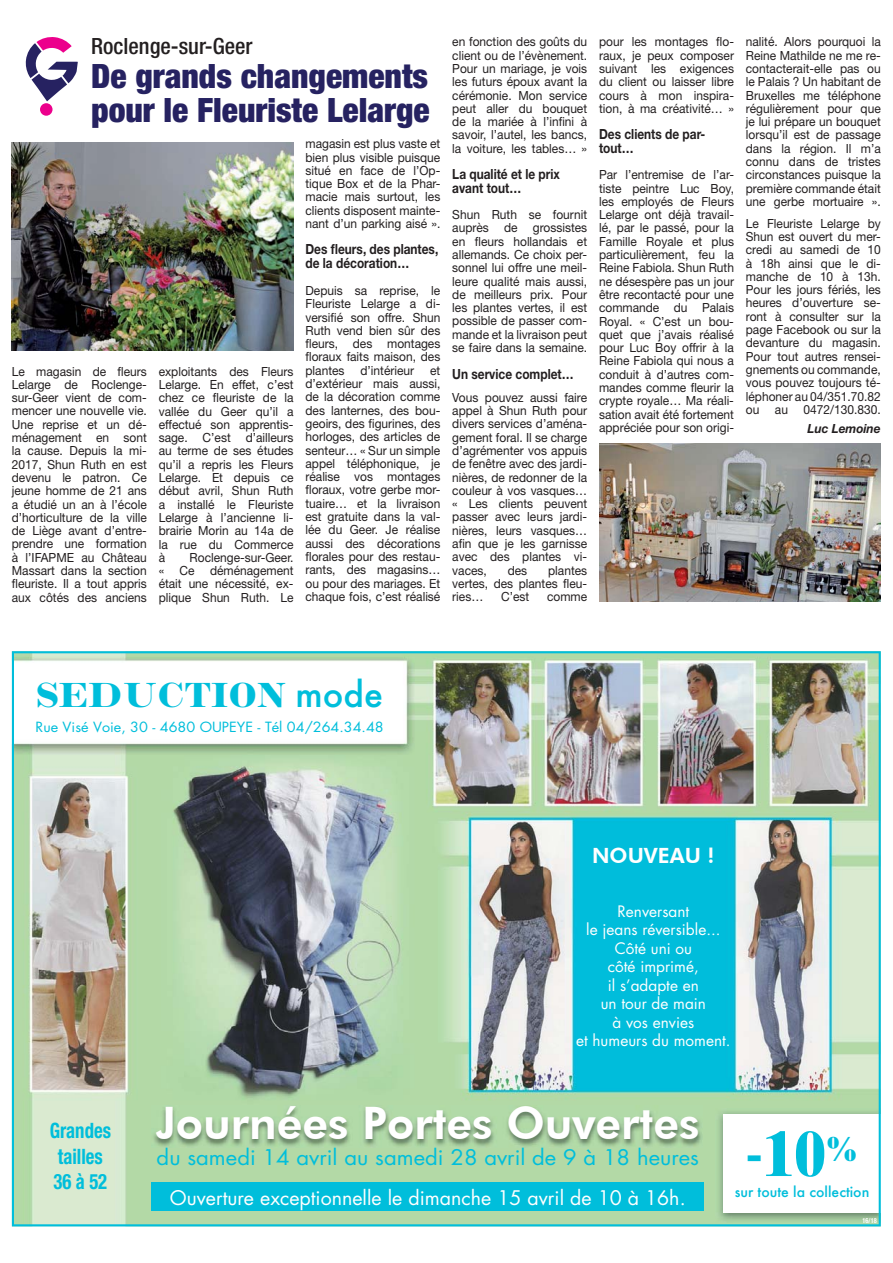
<style>
.page{position:relative;width:893px;height:1263px;background:#fff}
.page>*{position:absolute;margin:0;border:0;box-sizing:border-box;transform-origin:0 0}
.t1{font:700 63px "Inflex";color:#00bedb}
.t2{font:800 44.85px "Futura BT";color:#fff}
.t3{font:700 34.5px "Inflex";color:#00bedb}
.t4{font:900 condensed 33.6px/33.6px "Helvetica Neue";color:#262261}
.t5{font:500 condensed 22.35px "Helvetica Neue";color:#231f20}
.t6{font:700 condensed 21.15px/25.5px "Helvetica Neue";color:#00bedb;scale:.88 1}
.t7{font:21px "Futura";color:#00bedb;scale:1.05 1}
.t8{font:800 21px "Futura BT";color:#fff}
.t9{font:19.65px "Futura";color:#fff}
.t10{font:15.45px/18.5px "Futura";color:#fff;text-align:center}
.t11{font:700 13.95px/13.4px "Helvetica Neue";color:#231f20;scale:.85 1}
.t12{font:500 13.95px "Futura";color:#00bedb}
.t13{font:13.65px "Futura";color:#00bedb;scale:1.05 1}
.t14{font:12.6px/13.4px "Helvetica Neue";color:#231f20;text-align:justify;scale:.95 1}
.t15{font:italic 700 12.6px "Helvetica Neue";color:#231f20;scale:.95 1}
.t16{font:700 condensed 7.05px "Helvetica Neue";color:#fff;scale:.9 1}
.s1{font-family:"Futura";font-weight:500}
.s2{font-size:42px}
</style>
<div class="page">
<div style="left:40px;top:103px;width:13px;height:13px;background:#ec008c;border-radius:50%"></div>
<svg style="left:25px;top:37px;width:53px;height:64px"></svg>
<img style="left:12px;top:142px;width:282px;height:209px">
<img style="left:599px;top:443px;width:282px;height:159px">
<img style="left:12px;top:651px;width:869px;height:575px">
<h3 class="t5" style="left:91px;top:39px;width:163px">Roclenge-sur-Geer</h3>
<h3 class="t4" style="left:91px;top:62px;width:340px">De grands changements pour le Fleuriste Lelarge</h3>
<p class="t14" style="left:12px;top:366px;width:143px">Le magasin de fleurs Lelarge de Roclenge&shy;sur-Geer vient de com&shy;mencer une nouvelle vie.<br>Une reprise et un dé&shy;ménagement en sont la cause. Depuis la mi-2017, Shun Ruth en est devenu le patron. Ce jeune homme de 21 ans a étudié un an à l’école d’horticulture de la ville de Liège avant d’entre&shy;prendre une formation à l’IFAPME au Château Massart dans la section fleuriste. Il a tout appris aux côtés des anciens</p>
<p class="t14" style="left:159px;top:366px;width:143px">exploitants des Fleurs Lelarge. En effet, c’est chez ce fleuriste de la vallée du Geer qu’il a effectué son apprentis&shy;sage. C’est d’ailleurs au terme de ses études qu’il a repris les Fleurs Lelarge. Et depuis ce début avril, Shun Ruth a installé le Fleuriste Lelarge à l’ancienne li&shy;brairie Morin au 14a de la rue du Commerce à</p>
<p class="t14" style="left:159px;top:552px;width:143px;text-indent:31px">Roclenge-sur-Geer. « Ce déménagement était une nécessité, ex&shy;plique Shun Ruth. Le</p>
<p class="t14" style="left:305px;top:138px;width:143px">magasin est plus vaste et bien plus visible puisque situé en face de l’Op&shy;tique Box et de la Phar&shy;macie mais surtout, les clients disposent mainte&shy;nant d’un parking aisé ».</p>
<p class="t11" style="left:305px;top:244px;width:158px;line-height:14px">Des fleurs, des plantes, de la décoration…</p>
<p class="t14" style="left:305px;top:285px;width:143px">Depuis sa reprise, le Fleuriste Lelarge a di&shy;versifié son offre. Shun Ruth vend bien sûr des fleurs, des montages floraux faits maison, des plantes</p>
<p class="t14" style="left:360px;top:365px;width:58px">d’intérieur</p>
<p class="t14" style="left:305px;top:365px;width:143px;text-indent:125px">et d’extérieur mais aussi, de la décoration comme des lanternes, des bou&shy;geoirs, des figurines, des horloges, des articles de senteur… « Sur un simple appel téléphonique, je réalise vos montages floraux, votre gerbe mor&shy;tuaire… et la livraison est gratuite dans la val&shy;lée du Geer. Je réalise aussi des décorations florales pour des restau&shy;rants, des magasins… ou pour des mariages. Et chaque fois, c’est réalisé</p>
<p class="t14" style="left:452px;top:36px;width:143px">en fonction des goûts du client ou de l’évènement.<br>Pour un mariage, je vois les futurs époux avant la cérémonie. Mon service peut aller du bouquet de la mariée à l’infini à savoir, l’autel, les bancs, la voiture, les tables… »</p>
<p class="t11" style="left:452px;top:169px;width:128px">La qualité et le prix avant tout…</p>
<p class="t14" style="left:452px;top:209px;width:143px">Shun Ruth se fournit auprès de grossistes en fleurs hollandais et allemands. Ce choix per&shy;sonnel lui offre une meil&shy;leure qualité mais aussi, de meilleurs prix. Pour les plantes vertes, il est possible de passer com&shy;mande et la livraison peut se faire dans la semaine.</p>
<p class="t11" style="left:452px;top:368px;width:144px">Un service complet…</p>
<p class="t14" style="left:452px;top:392px;width:143px">Vous pouvez aussi faire appel à Shun Ruth pour divers services d’aména&shy;gement foral. Il se charge d’agrémenter vos appuis de fenêtre avec des jardi&shy;nières, de redonner de la couleur à vos vasques… « Les clients peuvent passer avec leurs jardi&shy;nières, leurs vasques… afin que je les garnisse avec des plantes vi&shy;vaces,</p>
<p class="t14" style="left:452px;top:565px;width:143px;text-indent:96px">plantes vertes, des plantes fleu&shy;ries…</p>
<p class="t14" style="left:508px;top:565px;width:22px">des</p>
<p class="t14" style="left:501px;top:591px;width:31px">C’est</p>
<p class="t14" style="left:547px;top:591px;width:44px">comme</p>
<p class="t14" style="left:599px;top:36px;width:143px">pour les montages flo&shy;raux, je peux composer suivant les exigences du client ou laisser libre cours à mon inspira&shy;tion, à ma créativité… »</p>
<p class="t11" style="left:599px;top:129px;width:127px">Des clients de par&shy;tout…</p>
<p class="t14" style="left:599px;top:169px;width:143px">Par l’entremise de l’ar&shy;tiste peintre Luc Boy, les employés de Fleurs Lelarge ont déjà travail&shy;lé, par le passé, pour la Famille Royale et plus particulièrement, feu la Reine Fabiola. Shun Ruth ne désespère pas un jour être recontacté pour une commande du Palais Royal. « C’est un bou&shy;quet que j’avais réalisé pour Luc Boy offrir à la Reine Fabiola qui nous a conduit à d’autres com&shy;mandes comme fleurir la crypte royale… Ma réali&shy;sation avait été fortement appréciée pour son origi-</p>
<p class="t14" style="left:746px;top:36px;width:143px">nalité. Alors pourquoi la Reine Mathilde ne me re&shy;contacterait-elle pas ou le Palais ? Un habitant de Bruxelles me téléphone régulièrement pour que je lui prépare un bouquet lorsqu’il est de passage dans la région. Il m’a connu dans de tristes circonstances puisque la première commande était une gerbe mortuaire ».</p>
<p class="t14" style="left:746px;top:218px;width:143px">Le Fleuriste Lelarge by Shun est ouvert du mer&shy;credi au samedi de 10 à 18h ainsi que le di&shy;manche de 10 à 13h.<br>Pour les jours fériés, les heures d’ouverture se&shy;ront à consulter sur la page Facebook ou sur la devanture du magasin.<br>Pour tout autres rensei&shy;gnements ou commande, vous pouvez toujours té&shy;léphoner au 04/351.70.82 ou au 0472/130.830.</p>
<p class="t15" style="left:808px;top:424px;width:78px">Luc Lemoine</p>
<h3 class="t3" style="left:36px;top:683px;width:348px">SEDUCTION <span class="s1">mode</span></h3>
<p class="t13" style="left:36px;top:721px;width:333px">Rue Visé Voie, 30 - 4680 OUPEYE - Tél 04/264.34.48</p>
<h3 class="t8" style="left:592px;top:842px;width:124px">NOUVEAU !</h3>
<p class="t10" style="left:576px;top:903px;width:156px">Renversant<br>le jeans réversible...<br>Côté uni ou<br>côté imprimé,<br>il s’adapte en<br>un tour de main<br>à vos envies<br>et humeurs du moment.</p>
<h3 class="t6" style="left:50px;top:1120px;width:71px">Grandes tailles<br>36 à 52</h3>
<h2 class="t2" style="left:156px;top:1096px;width:545px">Journées Portes Ouvertes</h2>
<h3 class="t7" style="left:157px;top:1148px;width:518px">du samedi 14 avril au samedi 28 avril de 9 à 18 heures</h3>
<h3 class="t9" style="left:170px;top:1189px;width:517px">Ouverture exceptionnelle le dimanche 15 avril de 10 à 16h.</h3>
<h1 class="t1" style="left:746px;top:1132px;width:113px"><span class="s2">-</span>10<sup>%</sup></h1>
<p class="t12" style="left:735px;top:1183px;width:136px">sur toute la collection</p>
<p class="t16" style="left:862px;top:1218px;width:17px">16/18</p>
</div>
